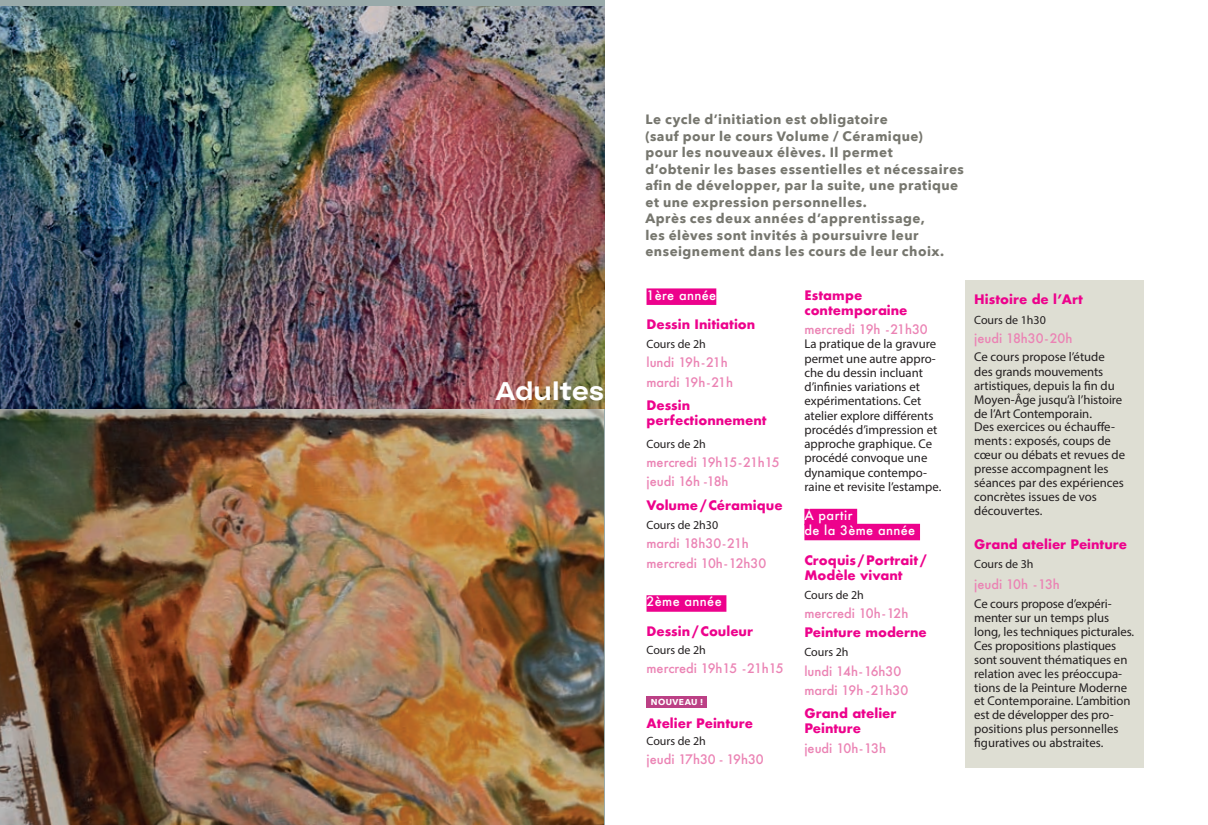
<style>
.page{position:relative;width:1208px;height:825px;background:#fff}
.page>*{position:absolute;margin:0;border:0;box-sizing:border-box;transform-origin:0 0}
.t1{font:700 expanded 25.5px "Bauziet";letter-spacing:.025em;color:#fff}
.t2{font:700 13.5px/16.5px "Avenir Next";letter-spacing:.035em;color:#76766e}
.t3{font:12.75px/14px "Myriad Pro";color:#231f20}
.t4{font:500 12.75px/19.2px "Futura";color:#eb83b4}
.t5{font:700 12.75px/15px "Futura";color:#ed028c}
.t6{font:500 12.75px/15px "Futura";letter-spacing:.03em;color:#fff}
.t7{font:12px "Myriad Pro";color:#231f20}
.t8{font:700 8.55px "Avenir Next";letter-spacing:.055em;color:#fff}
</style>
<div class="page">
<img style="left:0;top:409px;width:604px;height:416px">
<img style="left:0;top:6px;width:604px;height:403px">
<div style="left:646px;top:288px;width:70px;height:17px;background:#ed028c"></div>
<div style="left:646px;top:595px;width:80px;height:17px;background:#ed028c"></div>
<div style="left:646px;top:696px;width:61px;height:11px;background:#bc4085"></div>
<div style="left:804px;top:509px;width:53px;height:16px;background:#ed028c"></div>
<div style="left:804px;top:524px;width:116px;height:16px;background:#ed028c"></div>
<div style="left:965px;top:280px;width:179px;height:488px;background:#deded3"></div>
<h1 class="t1" style="left:495px;top:374px;width:110px">Adultes</h1>
<p class="t2" style="left:645px;top:111px;width:320px">Le cycle d’initiation est obligatoire<br>(sauf pour le cours Volume / Céramique)<br>pour les nouveaux élèves. Il permet<br>d’obtenir les bases essentielles et nécessaires afin de développer, par la suite, une pratique et une expression personnelles.<br>Après ces deux années d’apprentissage,<br>les élèves sont invités à poursuivre leur enseignement dans les cours de leur choix.</p>
<p class="t6" style="left:646px;top:287px;width:71px">1ère année</p>
<p class="t5" style="left:646px;top:317px;width:110px">Dessin Initiation</p>
<p class="t7" style="left:646px;top:337px;width:61px">Cours de 2h</p>
<p class="t4" style="left:646px;top:353px;width:88px">lundi 19h-21h mardi 19h-21h</p>
<p class="t5" style="left:646px;top:398px;width:122px">Dessin perfectionnement</p>
<p class="t7" style="left:646px;top:436px;width:61px">Cours de 2h</p>
<p class="t4" style="left:646px;top:452px;width:135px">mercredi 19h15-21h15 jeudi 16h -18h</p>
<p class="t5" style="left:646px;top:497px;width:138px">Volume/Céramique</p>
<p class="t7" style="left:646px;top:517px;width:73px">Cours de 2h30</p>
<p class="t4" style="left:646px;top:534px;width:121px">mardi 18h30-21h mercredi 10h-12h30</p>
<p class="t6" style="left:646px;top:594px;width:77px">2ème année</p>
<p class="t5" style="left:646px;top:623px;width:108px">Dessin/Couleur</p>
<p class="t7" style="left:646px;top:642px;width:61px">Cours de 2h</p>
<p class="t4" style="left:646px;top:658px;width:139px">mercredi 19h15 -21h15</p>
<p class="t8" style="left:651px;top:695px;width:54px">NOUVEAU !</p>
<p class="t5" style="left:646px;top:715px;width:108px">Atelier Peinture</p>
<p class="t7" style="left:646px;top:733px;width:61px">Cours de 2h</p>
<p class="t4" style="left:646px;top:749px;width:119px">jeudi 17h30 - 19h30</p>
<p class="t5" style="left:804px;top:287px;width:105px">Estampe contemporaine</p>
<p class="t4" style="left:804px;top:319px;width:125px">mercredi 19h -21h30</p>
<p class="t3" style="left:804px;top:337px;width:138px">La pratique de la gravure permet une autre appro&shy;che du dessin incluant d’infinies variations et expérimentations. Cet atelier explore différents procédés d’impression et approche graphique. Ce procédé convoque une dynamique contempo&shy;raine et revisite l’estampe.</p>
<p class="t6" style="left:804px;top:508px;width:112px">À partir<br>de la 3ème année</p>
<p class="t5" style="left:804px;top:553px;width:124px">Croquis/Portrait/<br>Modèle vivant</p>
<p class="t7" style="left:804px;top:587px;width:61px">Cours de 2h</p>
<p class="t4" style="left:804px;top:603px;width:106px">mercredi 10h-12h</p>
<p class="t5" style="left:804px;top:625px;width:124px">Peinture moderne</p>
<p class="t7" style="left:804px;top:645px;width:46px">Cours 2h</p>
<p class="t4" style="left:804px;top:661px;width:105px">lundi 14h-16h30 mardi 19h -21h30</p>
<p class="t5" style="left:804px;top:706px;width:93px">Grand atelier<br>Peinture</p>
<p class="t4" style="left:804px;top:738px;width:83px">jeudi 10h-13h</p>
<p class="t5" style="left:974px;top:292px;width:110px">Histoire de l’Art</p>
<p class="t7" style="left:974px;top:312px;width:73px">Cours de 1h30</p>
<p class="t4" style="left:974px;top:328px;width:100px">jeudi 18h30-20h</p>
<p class="t3" style="left:974px;top:350px;width:152px">Ce cours propose l’étude des grands mouvements artistiques, depuis la fin du<br>Moyen-Âge jusqu’à l’histoire de l’Art Contemporain.<br>Des exercices ou échauffe&shy;ments: exposés, coups de cœur ou débats et revues de presse accompagnent les séances par des expériences concrètes issues de vos découvertes.</p>
<p class="t5" style="left:974px;top:537px;width:154px">Grand atelier Peinture</p>
<p class="t7" style="left:974px;top:557px;width:61px">Cours de 3h</p>
<p class="t4" style="left:974px;top:574px;width:87px">jeudi 10h -13h</p>
<p class="t3" style="left:974px;top:596px;width:161px">Ce cours propose d’expéri&shy;menter sur un temps plus long, les techniques picturales.<br>Ces propositions plastiques sont souvent thématiques en relation avec les préoccupa&shy;tions de la Peinture Moderne et Contemporaine. L’ambition est de développer des pro&shy;positions plus personnelles figuratives ou abstraites.</p>
</div>
